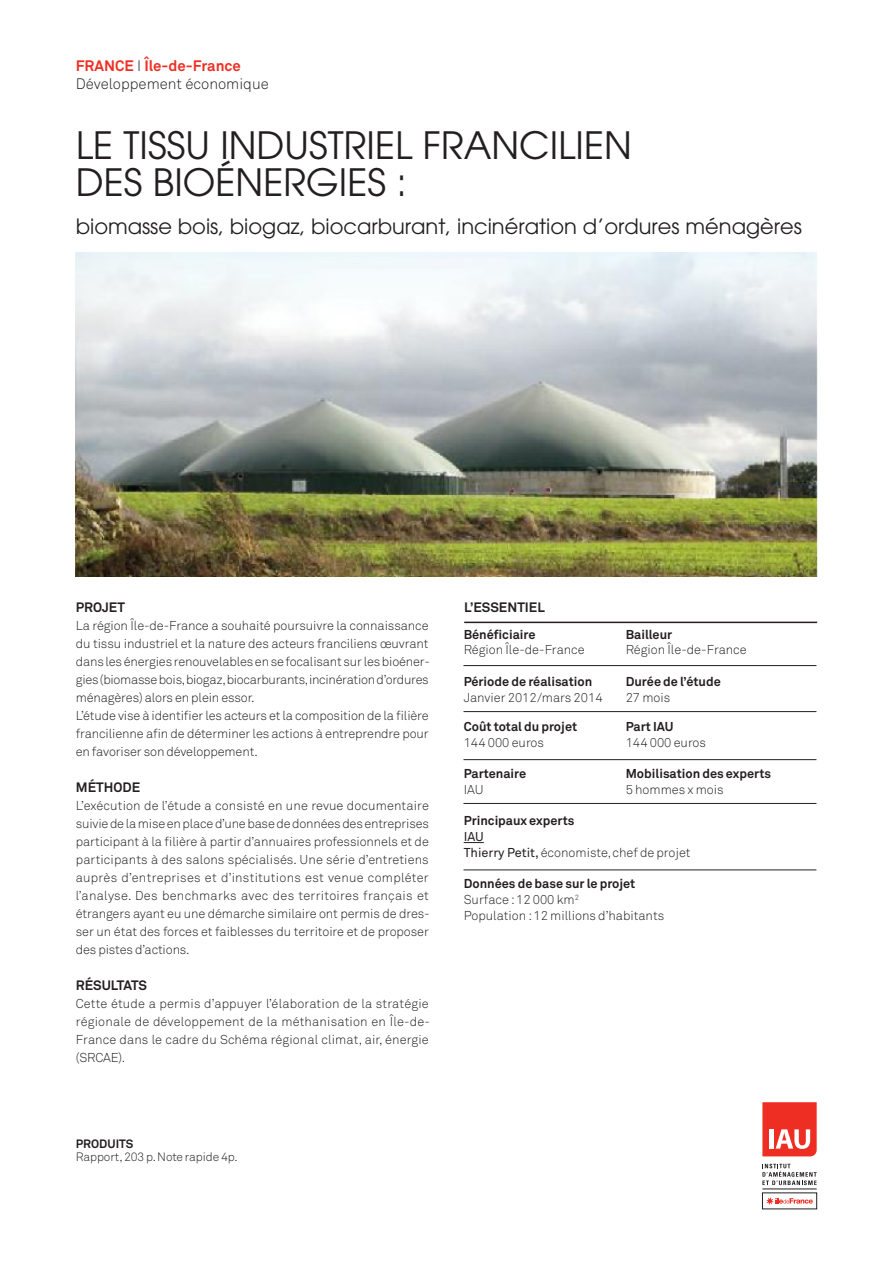
<style>
.page{position:relative;width:893px;height:1263px;background:#fff}
.page>*{position:absolute;margin:0;border:0;box-sizing:border-box;transform-origin:0 0}
.t1{font:37.5px/37.5px "Avant Garde";color:#231f20}
.t2{font:21px "Avant Garde";color:#231f20}
.t3{font:300 15px "Akkurat";color:#231f20}
.t4{font:700 15px "Akkurat";color:#ee2e22}
.inter1{font:700 13.5px "Akkurat";color:#231f20}
.texte_courant{font:300 12.75px/18px "Akkurat";letter-spacing:-.005em;color:#231f20;text-align:justify}
.texte_courant-2{font:700 12.75px "Akkurat";color:#231f20}
.texte_courant-3{font:12.75px "Akkurat";color:#231f20}
.texte_courant-4{font:300 12px "Akkurat";letter-spacing:-.01em;color:#231f20}
.inter1-2{font:700 12px "Akkurat";color:#231f20}
.s1{font-weight:300;color:#231f20}
.s2{font-weight:400}
</style>
<div class="page">
<svg style="left:762px;top:1164px;width:55px;height:21px"></svg>
<svg style="left:762px;top:1102px;width:55px;height:54px"></svg>
<hr style="left:762px;top:1189px;width:55px;height:1px;background:#231f20">
<svg style="left:766px;top:1197px;width:47px;height:8px"></svg>
<svg style="left:464px;top:842px;width:20px;height:1px"></svg>
<img style="left:76px;top:252px;width:741px;height:324px">
<hr style="left:464px;top:622px;width:353px;height:1px;background:#231f20">
<hr style="left:463px;top:759px;width:353px;height:1px;background:#231f20">
<hr style="left:463px;top:711px;width:353px;height:1px;background:#231f20">
<hr style="left:463px;top:803px;width:353px;height:1px;background:#231f20">
<hr style="left:463px;top:665px;width:353px;height:1px;background:#231f20">
<hr style="left:463px;top:870px;width:353px;height:1px;background:#231f20">
<p class="t4" style="left:76px;top:56px;width:167px">FRANCE <span class="s1">I</span> Île-de-France</p>
<p class="t3" style="left:76px;top:75px;width:195px">Développement économique</p>
<p class="t1" style="left:76px;top:126px;width:558px">LE TISSU INDUSTRIEL FRANCILIEN<br>DES BIOÉNERGIES :</p>
<p class="t2" style="left:76px;top:214px;width:727px">biomasse bois, biogaz, biocarburant, incinération d’ordures ménagères</p>
<p class="inter1" style="left:76px;top:599px;width:51px">PROJET</p>
<p class="texte_courant" style="left:76px;top:617px;width:356px">La région Île-de-France a souhaité poursuivre la connaissance du tissu industriel et la nature des acteurs franciliens œuvrant dans les énergies renouvelables en se focalisant sur les bioéner&shy;gies (biomasse bois, biogaz, biocarburants, incinération d’ordures ménagères) alors en plein essor.</p>
<p class="texte_courant" style="left:76px;top:707px;width:354px">L’étude vise à identifier les acteurs et la composition de la filière francilienne afin de déterminer les actions à entreprendre pour en favoriser son développement.</p>
<p class="inter1" style="left:76px;top:779px;width:66px">MÉTHODE</p>
<p class="texte_courant" style="left:76px;top:797px;width:355px">L’exécution de l’étude a consisté en une revue documentaire suivie de la mise en place d’une base de données des entreprises participant à la filière à partir d’annuaires professionnels et de participants à des salons spécialisés. Une série d’entretiens auprès d’entreprises et d’institutions est venue compléter l’analyse. Des benchmarks avec des territoires français et étrangers ayant eu une démarche similaire ont permis de dres&shy;ser un état des forces et faiblesses du territoire et de proposer des pistes d’actions.</p>
<p class="inter1" style="left:76px;top:977px;width:73px">RÉSULTATS</p>
<p class="texte_courant" style="left:76px;top:995px;width:356px">Cette étude a permis d’appuyer l’élaboration de la stratégie régionale de développement de la méthanisation en Île-de-France dans le cadre du Schéma régional climat, air, énergie (SRCAE).</p>
<p class="inter1-2" style="left:76px;top:1136px;width:59px">PRODUITS</p>
<p class="texte_courant-4" style="left:76px;top:1150px;width:163px">Rapport, 203 p. Note rapide 4p.</p>
<p class="inter1" style="left:464px;top:599px;width:82px">L’ESSENTIEL</p>
<p class="texte_courant-2" style="left:464px;top:626px;width:73px">Bénéficiaire</p>
<p class="texte_courant-2" style="left:626px;top:626px;width:48px">Bailleur</p>
<p class="texte_courant" style="left:464px;top:641px;width:122px">Région Île-de-France</p>
<p class="texte_courant" style="left:626px;top:641px;width:122px">Région Île-de-France</p>
<p class="texte_courant-2" style="left:464px;top:673px;width:130px">Période de réalisation</p>
<p class="texte_courant-2" style="left:626px;top:673px;width:97px">Durée de l’étude</p>
<p class="texte_courant" style="left:464px;top:688px;width:140px">Janvier 2012/mars 2014</p>
<p class="texte_courant" style="left:626px;top:688px;width:46px">27 mois</p>
<p class="texte_courant-2" style="left:464px;top:718px;width:115px">Coût total du projet</p>
<p class="texte_courant-2" style="left:626px;top:718px;width:49px">Part IAU</p>
<p class="texte_courant" style="left:464px;top:733px;width:82px">144 000 euros</p>
<p class="texte_courant" style="left:626px;top:733px;width:82px">144 000 euros</p>
<p class="texte_courant-2" style="left:464px;top:765px;width:64px">Partenaire</p>
<p class="texte_courant-2" style="left:626px;top:765px;width:147px">Mobilisation des experts</p>
<p class="texte_courant" style="left:464px;top:781px;width:21px">IAU</p>
<p class="texte_courant" style="left:626px;top:781px;width:99px">5 hommes x mois</p>
<p class="texte_courant-2" style="left:464px;top:813px;width:112px">Principaux experts</p>
<p class="texte_courant-3" style="left:464px;top:829px;width:22px">IAU</p>
<p class="texte_courant" style="left:464px;top:844px;width:228px"><span class="s2">Thierry Petit,</span> économiste, chef de projet</p>
<p class="texte_courant-2" style="left:464px;top:876px;width:173px">Données de base sur le projet</p>
<p class="texte_courant" style="left:464px;top:891px;width:117px">Surface : 12 000 km<sup>2</sup></p>
<p class="texte_courant" style="left:464px;top:907px;width:202px">Population : 12 millions d’habitants</p>
</div>
